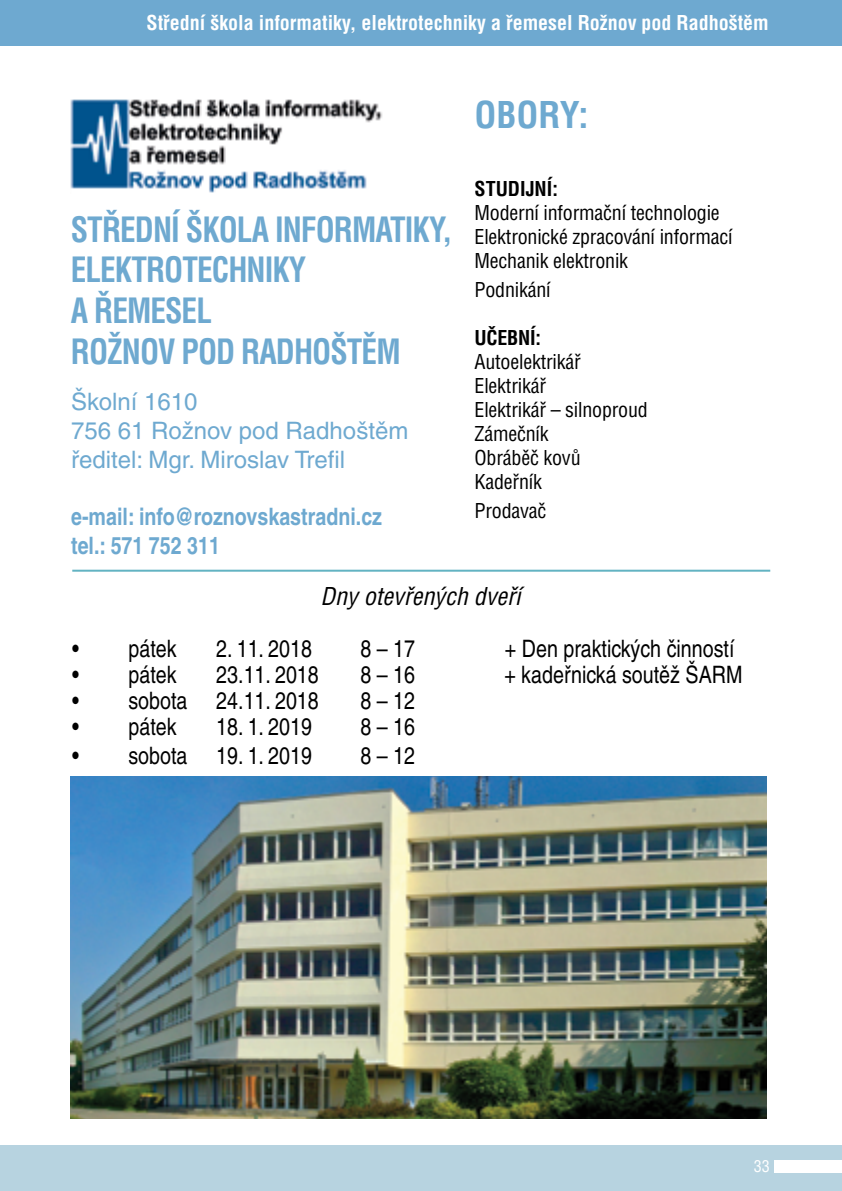
<style>
.page{position:relative;width:842px;height:1191px;background:#fff}
.page>*{position:absolute;margin:0;border:0;box-sizing:border-box;transform-origin:0 0}
.t1{font:700 condensed 36px "Helvetica CE";color:#6ea9d0}
.t2{font:700 condensed 34px/40.8px "Helvetica CE";letter-spacing:-.03em;color:#6ea9d0;scale:.92 1}
.t3{font:condensed 24px "Helvetica CE";color:#000}
.t4{font:24px/28.8px "Helvetica CE";color:#6ea9d0}
.t5{font:700 condensed 24px/28.8px "Helvetica CE";color:#6ea9d0}
.t6{font:italic condensed 24px "Helvetica CE";color:#000}
.t7{font:condensed 20px/24px "Helvetica CE";letter-spacing:-.01em;color:#000}
.t8{font:700 condensed 20px "Helvetica CE";color:#fff}
.t9{font:700 condensed 20px "Helvetica CE";color:#000}
.t10{font:condensed 16px "Helvetica CE";color:#fff}
</style>
<div class="page">
<div style="left:0;top:1145px;width:842px;height:46px;background:#b7d3e0"></div>
<div style="left:0;top:0;width:842px;height:45px;background:#6ea9d0"></div>
<hr style="left:72px;top:569px;width:698px;height:2px;background:#62b3c2">
<img style="left:71px;top:99px;width:312px;height:94px">
<img style="left:71px;top:777px;width:695px;height:342px">
<div style="left:774px;top:1160px;width:68px;height:12px;background:#fff"></div>
<p class="t8" style="left:147px;top:10px;width:624px">Střední škola informatiky, elektrotechniky a řemesel Rožnov pod Radhoštěm</p>
<h2 class="t2" style="left:71px;top:208px;width:416px">STŘEDNÍ ŠKOLA INFORMATIKY,<br>ELEKTROTECHNIKY<br>A ŘEMESEL<br>ROŽNOV POD RADHOŠTĚM</h2>
<p class="t4" style="left:71px;top:387px;width:339px">Školní 1610<br>756 61 Rožnov pod Radhoštěm ředitel: Mgr. Miroslav Trefil</p>
<p class="t5" style="left:71px;top:502px;width:312px">e-mail: info@roznovskastradni.cz tel.: 571 752 311</p>
<h1 class="t1" style="left:475px;top:92px;width:116px">OBORY:</h1>
<p class="t9" style="left:475px;top:176px;width:85px">STUDIJNÍ:</p>
<p class="t7" style="left:475px;top:201px;width:259px">Moderní informační technologie<br>Elektronické zpracování informací<br>Mechanik elektronik</p>
<p class="t7" style="left:475px;top:277px;width:78px">Podnikání</p>
<p class="t9" style="left:475px;top:325px;width:68px">UČEBNÍ:</p>
<p class="t7" style="left:475px;top:349px;width:175px">Autoelektrikář<br>Elektrikář<br>Elektrikář – silnoproud<br>Zámečník<br>Obráběč kovů<br>Kadeřník</p>
<p class="t7" style="left:475px;top:498px;width:73px">Prodavač</p>
<p class="t6" style="left:321px;top:581px;width:201px">Dny otevřených dveří</p>
<p class="t3" style="left:72px;top:634px;width:106px">• pátek</p>
<p class="t3" style="left:216px;top:634px;width:97px">2. 11. 2018</p>
<p class="t3" style="left:360px;top:634px;width:56px">8 – 17</p>
<p class="t3" style="left:505px;top:634px;width:231px">+ Den praktických činností</p>
<p class="t3" style="left:72px;top:660px;width:106px">• pátek</p>
<p class="t3" style="left:216px;top:660px;width:104px">23.11. 2018</p>
<p class="t3" style="left:360px;top:660px;width:56px">8 – 16</p>
<p class="t3" style="left:504px;top:660px;width:240px">+ kadeřnická soutěž ŠARM</p>
<p class="t3" style="left:72px;top:686px;width:248px">• sobota 24.11. 2018</p>
<p class="t3" style="left:360px;top:686px;width:56px">8 – 12</p>
<p class="t3" style="left:72px;top:712px;width:106px">• pátek</p>
<p class="t3" style="left:216px;top:712px;width:97px">18. 1. 2019</p>
<p class="t3" style="left:360px;top:712px;width:56px">8 – 16</p>
<p class="t3" style="left:72px;top:741px;width:241px">• sobota 19. 1. 2019</p>
<p class="t3" style="left:360px;top:741px;width:56px">8 – 12</p>
<p class="t10" style="left:754px;top:1156px;width:17px">33</p>
</div>
